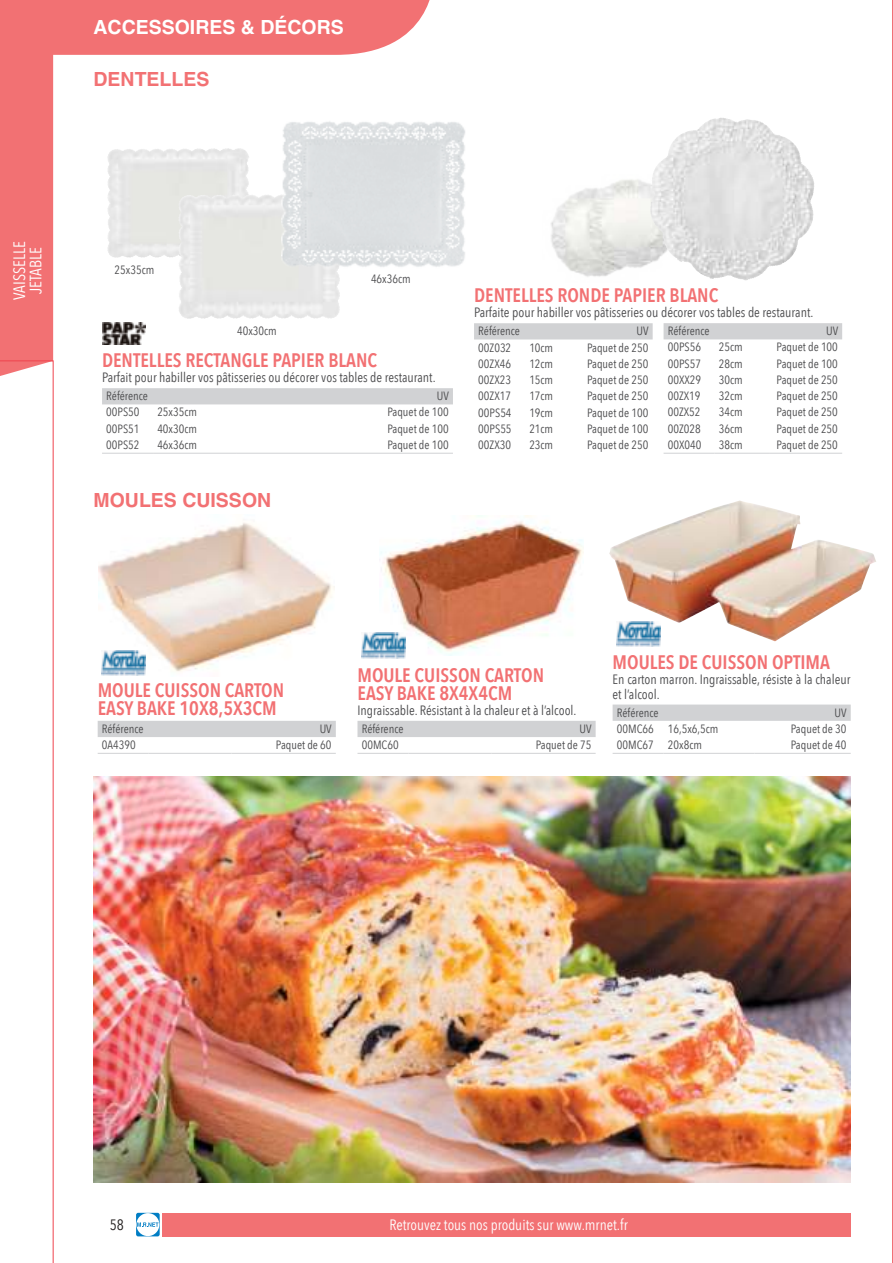
<style>
.page{position:relative;width:893px;height:1263px;background:#fff}
.page>*{position:absolute;margin:0;border:0;box-sizing:border-box;transform-origin:0 0}
.t1{font:600 19.5px/18px "Avenir Next Condensed";color:#f27173}
.t2{font:700 19.5px "Helvetica";color:#f27173}
.t3{font:700 19.5px "Helvetica";color:#fff}
.t4{font:16.5px/16.5px "Avenir Next Condensed";color:#fff;text-align:center}
.t5{font:15px "Avenir Next Condensed";color:#fff}
.t6{font:15px "Avenir Next Condensed";color:#221f1f}
.t7{font:13.5px/15px "Avenir Next Condensed";color:#4c4c4e}
.t8{font:12px "Avenir Next Condensed";color:#4c4c4e}
</style>
<div class="page">
<img style="left:0;top:0;width:876px;height:1263px">
<svg style="left:892px;top:0;width:1px;height:1263px"></svg>
<h1 class="t3" style="left:94px;top:16px;width:252px">ACCESSOIRES &amp; DÉCORS</h1>
<h1 class="t2" style="left:94px;top:68px;width:117px">DENTELLES</h1>
<h2 class="t4" style="left:11px;top:300px;width:60px;rotate:-90deg">VAISSELLE<br>JETABLE</h2>
<p class="t8" style="left:115px;top:263px;width:41px">25x35cm</p>
<p class="t8" style="left:237px;top:324px;width:41px">40x30cm</p>
<p class="t8" style="left:371px;top:272px;width:41px">46x36cm</p>
<h1 class="t1" style="left:102px;top:351px;width:277px">DENTELLES RECTANGLE PAPIER BLANC</h1>
<p class="t7" style="left:102px;top:369px;width:335px">Parfait pour habiller vos pâtisseries ou décorer vos tables de restaurant.</p>
<p class="t8" style="left:106px;top:389px;width:43px">Référence</p>
<p class="t8" style="left:437px;top:389px;width:14px">UV</p>
<p class="t8" style="left:106px;top:405px;width:35px">00PS50</p>
<p class="t8" style="left:157px;top:405px;width:41px">25x35cm</p>
<p class="t8" style="left:387px;top:405px;width:63px">Paquet de 100</p>
<p class="t8" style="left:106px;top:422px;width:35px">00PS51</p>
<p class="t8" style="left:157px;top:422px;width:41px">40x30cm</p>
<p class="t8" style="left:387px;top:422px;width:63px">Paquet de 100</p>
<p class="t8" style="left:106px;top:438px;width:35px">00PS52</p>
<p class="t8" style="left:157px;top:438px;width:41px">46x36cm</p>
<p class="t8" style="left:387px;top:438px;width:63px">Paquet de 100</p>
<h1 class="t2" style="left:94px;top:489px;width:179px">MOULES CUISSON</h1>
<h1 class="t1" style="left:474px;top:286px;width:246px">DENTELLES RONDE PAPIER BLANC</h1>
<p class="t7" style="left:474px;top:304px;width:341px">Parfaite pour habiller vos pâtisseries ou décorer vos tables de restaurant.</p>
<p class="t8" style="left:478px;top:324px;width:43px">Référence</p>
<p class="t8" style="left:636px;top:324px;width:14px">UV</p>
<p class="t8" style="left:478px;top:341px;width:34px">00Z032</p>
<p class="t8" style="left:529px;top:341px;width:25px">10cm</p>
<p class="t8" style="left:587px;top:341px;width:63px">Paquet de 250</p>
<p class="t8" style="left:478px;top:357px;width:34px">00ZX46</p>
<p class="t8" style="left:529px;top:357px;width:25px">12cm</p>
<p class="t8" style="left:587px;top:357px;width:63px">Paquet de 250</p>
<p class="t8" style="left:478px;top:373px;width:34px">00ZX23</p>
<p class="t8" style="left:529px;top:373px;width:25px">15cm</p>
<p class="t8" style="left:587px;top:373px;width:63px">Paquet de 250</p>
<p class="t8" style="left:478px;top:389px;width:34px">00ZX17</p>
<p class="t8" style="left:529px;top:389px;width:25px">17cm</p>
<p class="t8" style="left:587px;top:389px;width:63px">Paquet de 250</p>
<p class="t8" style="left:478px;top:406px;width:35px">00PS54</p>
<p class="t8" style="left:529px;top:406px;width:25px">19cm</p>
<p class="t8" style="left:587px;top:406px;width:63px">Paquet de 100</p>
<p class="t8" style="left:478px;top:422px;width:35px">00PS55</p>
<p class="t8" style="left:529px;top:422px;width:25px">21cm</p>
<p class="t8" style="left:587px;top:422px;width:63px">Paquet de 100</p>
<p class="t8" style="left:478px;top:438px;width:34px">00ZX30</p>
<p class="t8" style="left:529px;top:438px;width:25px">23cm</p>
<p class="t8" style="left:587px;top:438px;width:63px">Paquet de 250</p>
<p class="t8" style="left:668px;top:324px;width:43px">Référence</p>
<p class="t8" style="left:826px;top:324px;width:14px">UV</p>
<p class="t8" style="left:668px;top:340px;width:35px">00PS56</p>
<p class="t8" style="left:719px;top:340px;width:25px">25cm</p>
<p class="t8" style="left:777px;top:340px;width:63px">Paquet de 100</p>
<p class="t8" style="left:668px;top:357px;width:35px">00PS57</p>
<p class="t8" style="left:719px;top:357px;width:25px">28cm</p>
<p class="t8" style="left:777px;top:357px;width:63px">Paquet de 100</p>
<p class="t8" style="left:668px;top:373px;width:35px">00XX29</p>
<p class="t8" style="left:719px;top:373px;width:25px">30cm</p>
<p class="t8" style="left:777px;top:373px;width:63px">Paquet de 250</p>
<p class="t8" style="left:668px;top:389px;width:34px">00ZX19</p>
<p class="t8" style="left:719px;top:389px;width:25px">32cm</p>
<p class="t8" style="left:777px;top:389px;width:63px">Paquet de 250</p>
<p class="t8" style="left:668px;top:405px;width:34px">00ZX52</p>
<p class="t8" style="left:719px;top:405px;width:25px">34cm</p>
<p class="t8" style="left:777px;top:405px;width:63px">Paquet de 250</p>
<p class="t8" style="left:668px;top:422px;width:34px">00Z028</p>
<p class="t8" style="left:719px;top:422px;width:25px">36cm</p>
<p class="t8" style="left:777px;top:422px;width:63px">Paquet de 250</p>
<p class="t8" style="left:668px;top:438px;width:35px">00X040</p>
<p class="t8" style="left:719px;top:438px;width:25px">38cm</p>
<p class="t8" style="left:777px;top:438px;width:63px">Paquet de 250</p>
<h1 class="t1" style="left:98px;top:680px;width:188px">MOULE CUISSON CARTON<br>EASY BAKE 10X8,5X3CM</h1>
<p class="t8" style="left:102px;top:722px;width:43px">Référence</p>
<p class="t8" style="left:320px;top:722px;width:14px">UV</p>
<p class="t8" style="left:102px;top:738px;width:35px">0A4390</p>
<p class="t8" style="left:276px;top:738px;width:57px">Paquet de 60</p>
<h1 class="t1" style="left:357px;top:665px;width:188px">MOULE CUISSON CARTON<br>EASY BAKE 8X4X4CM</h1>
<p class="t7" style="left:357px;top:702px;width:220px">Ingraissable. Résistant à la chaleur et à l’alcool.</p>
<p class="t8" style="left:362px;top:722px;width:43px">Référence</p>
<p class="t8" style="left:579px;top:722px;width:14px">UV</p>
<p class="t8" style="left:362px;top:738px;width:38px">00MC60</p>
<p class="t8" style="left:536px;top:738px;width:57px">Paquet de 75</p>
<h1 class="t1" style="left:613px;top:652px;width:219px">MOULES DE CUISSON OPTIMA</h1>
<p class="t7" style="left:613px;top:671px;width:239px">En carton marron. Ingraissable, résiste à la chaleur et l’alcool.</p>
<p class="t8" style="left:617px;top:706px;width:43px">Référence</p>
<p class="t8" style="left:835px;top:706px;width:14px">UV</p>
<p class="t8" style="left:617px;top:722px;width:103px">00MC66 16,5x6,5cm</p>
<p class="t8" style="left:791px;top:722px;width:57px">Paquet de 30</p>
<p class="t8" style="left:617px;top:738px;width:87px">00MC67 20x8cm</p>
<p class="t8" style="left:791px;top:738px;width:57px">Paquet de 40</p>
<p class="t6" style="left:110px;top:1216px;width:16px">58</p>
<p class="t5" style="left:389px;top:1219px;width:240px">Retrouvez tous nos produits sur www.mrnet.fr</p>
</div>
